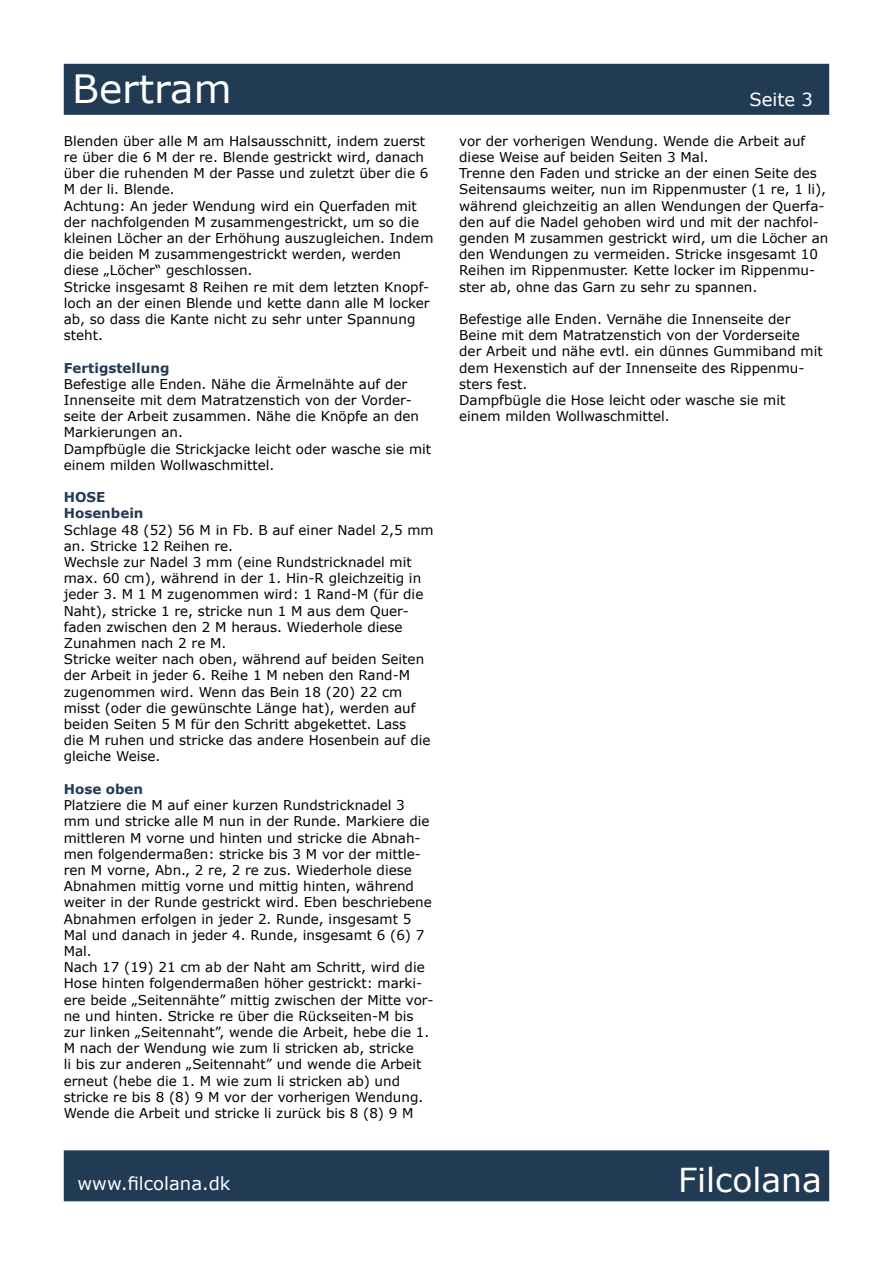
<style>
.page{position:relative;width:893px;height:1263px;background:#fff}
.page>*{position:absolute;margin:0;border:0;box-sizing:border-box;transform-origin:0 0}
.t1{font:39px "Verdana";color:#fff}
.t2{font:33px "Verdana";color:#fff}
.t3{font:18px "Verdana";color:#fff}
.t4{font:13.5px/16.2px "Verdana";color:#000}
.t5{font:700 13.5px/16.2px "Verdana";color:#223b54}
</style>
<div class="page">
<div style="left:64px;top:64px;width:765px;height:51px;background:#223b54;border:2px solid #243c54"></div>
<div style="left:64px;top:1150px;width:765px;height:51px;background:#223b54;border:2px solid #243c54"></div>
<h1 class="t1" style="left:72px;top:62px;width:161px">Bertram</h1>
<p class="t4" style="left:64px;top:133px;width:371px">Blenden über alle M am Halsausschnitt, indem zuerst re über die 6 M der re. Blende gestrickt wird, danach über die ruhenden M der Passe und zuletzt über die 6<br>M der li. Blende.<br>Achtung: An jeder Wendung wird ein Querfaden mit der nachfolgenden M zusammengestrickt, um so die kleinen Löcher an der Erhöhung auszugleichen. Indem die beiden M zusammengestrickt werden, werden diese „Löcher“ geschlossen.<br>Stricke insgesamt 8 Reihen re mit dem letzten Knopf&shy;loch an der einen Blende und kette dann alle M locker ab, so dass die Kante nicht zu sehr unter Spannung steht.</p>
<p class="t5" style="left:64px;top:359px;width:107px">Fertigstellung</p>
<p class="t4" style="left:64px;top:376px;width:369px">Befestige alle Enden. Nähe die Ärmelnähte auf der Innenseite mit dem Matratzenstich von der Vorder&shy;seite der Arbeit zusammen. Nähe die Knöpfe an den Markierungen an.<br>Dampfbügle die Strickjacke leicht oder wasche sie mit einem milden Wollwaschmittel.</p>
<p class="t5" style="left:64px;top:489px;width:81px">HOSE<br>Hosenbein</p>
<p class="t4" style="left:64px;top:521px;width:371px">Schlage 48 (52) 56 M in Fb. B auf einer Nadel 2,5 mm an. Stricke 12 Reihen re.<br>Wechsle zur Nadel 3 mm (eine Rundstricknadel mit max. 60 cm), während in der 1. Hin-R gleichzeitig in jeder 3. M 1 M zugenommen wird: 1 Rand-M (für die Naht), stricke 1 re, stricke nun 1 M aus dem Quer&shy;faden zwischen den 2 M heraus. Wiederhole diese Zunahmen nach 2 re M.<br>Stricke weiter nach oben, während auf beiden Seiten der Arbeit in jeder 6. Reihe 1 M neben den Rand-M zugenommen wird. Wenn das Bein 18 (20) 22 cm misst (oder die gewünschte Länge hat), werden auf beiden Seiten 5 M für den Schritt abgekettet. Lass<br>die M ruhen und stricke das andere Hosenbein auf die gleiche Weise.</p>
<p class="t5" style="left:64px;top:781px;width:81px">Hose oben</p>
<p class="t4" style="left:64px;top:797px;width:371px">Platziere die M auf einer kurzen Rundstricknadel 3 mm und stricke alle M nun in der Runde. Markiere die mittleren M vorne und hinten und stricke die Abnah&shy;men folgendermaßen: stricke bis 3 M vor der mittle&shy;ren M vorne, Abn., 2 re, 2 re zus. Wiederhole diese Abnahmen mittig vorne und mittig hinten, während weiter in der Runde gestrickt wird. Eben beschriebene Abnahmen erfolgen in jeder 2. Runde, insgesamt 5<br>Mal und danach in jeder 4. Runde, insgesamt 6 (6) 7<br>Mal.<br>Nach 17 (19) 21 cm ab der Naht am Schritt, wird die Hose hinten folgendermaßen höher gestrickt: marki&shy;ere beide „Seitennähte” mittig zwischen der Mitte vor&shy;ne und hinten. Stricke re über die Rückseiten-M bis zur linken „Seitennaht”, wende die Arbeit, hebe die 1.<br>M nach der Wendung wie zum li stricken ab, stricke<br>li bis zur anderen „Seitennaht” und wende die Arbeit erneut (hebe die 1. M wie zum li stricken ab) und stricke re bis 8 (8) 9 M vor der vorherigen Wendung.<br>Wende die Arbeit und stricke li zurück bis 8 (8) 9 M</p>
<h3 class="t3" style="left:749px;top:87px;width:65px">Seite 3</h3>
<p class="t4" style="left:459px;top:133px;width:371px">vor der vorherigen Wendung. Wende die Arbeit auf diese Weise auf beiden Seiten 3 Mal.<br>Trenne den Faden und stricke an der einen Seite des Seitensaums weiter, nun im Rippenmuster (1 re, 1 li), während gleichzeitig an allen Wendungen der Querfa&shy;den auf die Nadel gehoben wird und mit der nachfol&shy;genden M zusammen gestrickt wird, um die Löcher an den Wendungen zu vermeiden. Stricke insgesamt 10<br>Reihen im Rippenmuster. Kette locker im Rippenmu&shy;ster ab, ohne das Garn zu sehr zu spannen.</p>
<p class="t4" style="left:459px;top:311px;width:365px">Befestige alle Enden. Vernähe die Innenseite der Beine mit dem Matratzenstich von der Vorderseite der Arbeit und nähe evtl. ein dünnes Gummiband mit dem Hexenstich auf der Innenseite des Rippenmu&shy;sters fest.<br>Dampfbügle die Hose leicht oder wasche sie mit einem milden Wollwaschmittel.</p>
<h3 class="t3" style="left:78px;top:1171px;width:154px">www.filcolana.dk</h3>
<h2 class="t2" style="left:678px;top:1157px;width:145px">Filcolana</h2>
</div>
